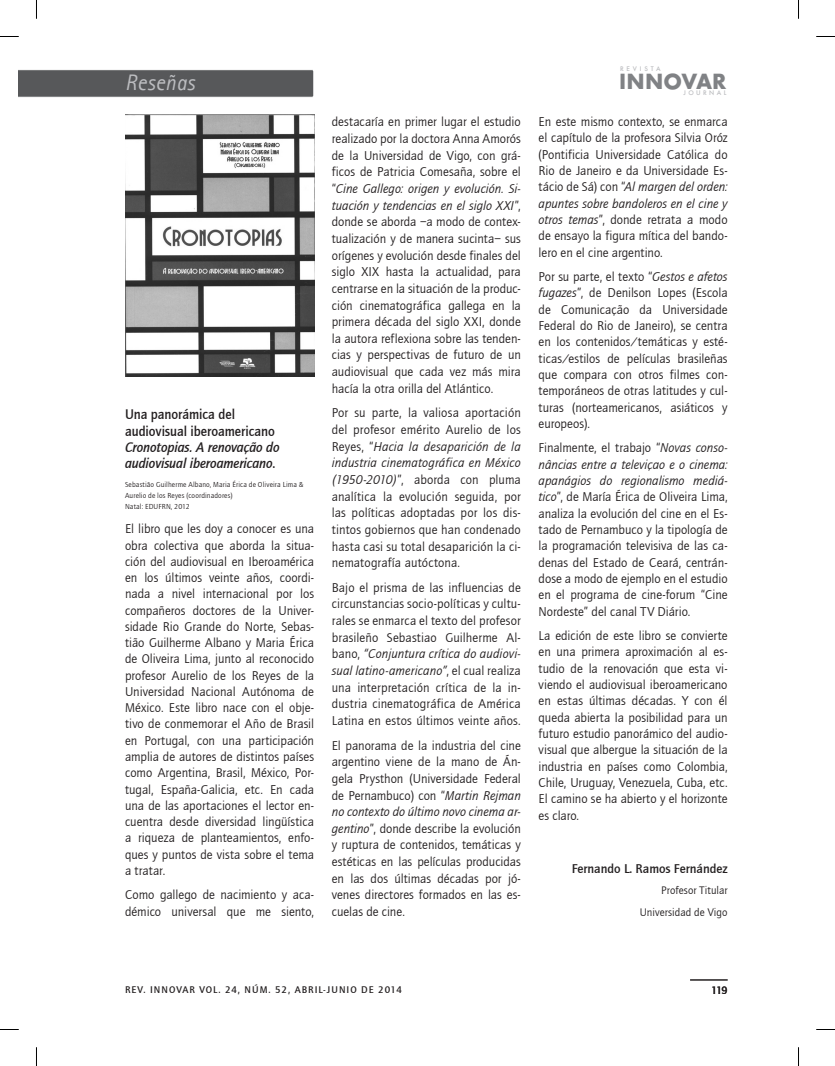
<style>
.page{position:relative;width:835px;height:1066px;background:#fff}
.page>*{position:absolute;margin:0;border:0;box-sizing:border-box;transform-origin:0 0}
.t1{font:700 22.75px "Futura TEE";letter-spacing:.005em;color:#808285}
._0_sección{font:italic 22.5px "Agfa Rotis Sans Serif";letter-spacing:.02em;color:#bcbdc0;scale:.95 1}
._9_titulo2{font:14.38px/16.2px "Quay Sans Md ITCTT Italic";letter-spacing:-.005em;color:#231f20;scale:.95 1}
._9_titulo2-2{font:14.38px/16.2px "Quay Sans Md ITCTT";letter-spacing:-.005em;color:#231f20;scale:.95 1}
._1_textoESPAÑOL{font:13.12px/16.6px "Quay Sans ITCTT Book";color:#231f20;text-align:justify}
._3_DatosAutor{font:13.12px "Quay Sans Md ITCTT";color:#231f20}
._1_textoESPAÑOL-2{font:11.25px "Quay Sans ITCTT Book";letter-spacing:.005em;color:#231f20}
._0_página{font:11.25px "Quay Sans Md ITCTT";color:#231f20}
.t2{font:10px "Quay Sans Md ITCTT";letter-spacing:.1em;color:#231f20}
._16_TABLAfuente{font:7.5px/11.2px "Quay Sans ITCTT Book";letter-spacing:.02em;color:#231f20}
.t3{font:500 6.88px "Futura TEE";letter-spacing:.36em;color:#bcbdc0}
.t4{font:500 6.88px "Futura TEE";letter-spacing:.4em;color:#bcbdc0}
.s1{font-family:"Quay Sans Md ITCTT"}
.s2{font-style:italic}
</style>
<div class="page">
<hr style="left:690px;top:979px;width:37px;height:1px;background:#231f20">
<img style="left:125px;top:114px;width:189px;height:262px">
<svg style="left:19px;top:70px;width:295px;height:27px;background:#5a5b5d"></svg>
<svg style="left:0;top:36px;width:19px;height:1px"></svg>
<svg style="left:816px;top:36px;width:19px;height:1px"></svg>
<svg style="left:36px;top:0;width:1px;height:19px"></svg>
<svg style="left:36px;top:1047px;width:1px;height:18px"></svg>
<svg style="left:798px;top:0;width:1px;height:19px"></svg>
<svg style="left:798px;top:1047px;width:1px;height:18px"></svg>
<p class="_0_sección" style="left:125px;top:69px;width:75px">Reseñas</p>
<p class="_9_titulo2-2" style="left:125px;top:406px;width:159px">Una panorámica del audiovisual iberoamericano</p>
<p class="_9_titulo2" style="left:125px;top:439px;width:164px">Cronotopias. A renovação do audiovisual iberoamericano<span class="s1">.</span></p>
<p class="_16_TABLAfuente" style="left:125px;top:478px;width:180px">Sebastião Guilherme Albano, Maria Érica de Oliveira Lima &amp;<br>Aurelio de los Reyes (coordinadores)</p>
<p class="_16_TABLAfuente" style="left:125px;top:501px;width:66px">Natal: EDUFRN, 2012</p>
<p class="_1_textoESPAÑOL" style="left:125px;top:521px;width:191px;line-height:16.2px">El libro que les doy a conocer es una obra colectiva que aborda la situa&shy;ción del audiovisual en Iberoamérica en los últimos veinte años, coordi&shy;nada a nivel internacional por los compañeros doctores de la Univer&shy;sidade Rio Grande do Norte, Sebas&shy;tião Guilherme Albano y Maria Érica de Oliveira Lima, junto al reconocido profesor Aurelio de los Reyes de la Universidad Nacional Autónoma de México. Este libro nace con el obje&shy;tivo de conmemorar el Año de Brasil en Portugal, con una participación amplia de autores de distintos países como Argentina, Brasil, México, Por&shy;tugal, España-Galicia, etc. En cada una de las aportaciones el lector en&shy;cuentra desde diversidad lingüística a riqueza de planteamientos, enfo&shy;ques y puntos de vista sobre el tema a tratar.</p>
<p class="_1_textoESPAÑOL" style="left:125px;top:886px;width:190px">Como gallego de nacimiento y aca&shy;démico universal que me siento,</p>
<p class="_1_textoESPAÑOL" style="left:332px;top:114px;width:191px">destacaría en primer lugar el estudio realizado por la doctora Anna Amorós de la Universidad de Vigo, con grá&shy;ficos de Patricia Comesaña, sobre el “<span class="s2">Cine Gallego: origen y evolución. Si&shy;tuación y tendencias en el siglo XXI</span>”, donde se aborda –a modo de contex&shy;tualización y de manera sucinta– sus orígenes y evolución desde finales del siglo XIX hasta la actualidad, para centrarse en la situación de la produc&shy;ción cinematográfica gallega en la primera década del siglo XXI, donde la autora reflexiona sobre las tenden&shy;cias y perspectivas de futuro de un audiovisual que cada vez más mira hacía la otra orilla del Atlántico.</p>
<p class="_1_textoESPAÑOL" style="left:332px;top:405px;width:190px">Por su parte, la valiosa aportación del profesor emérito Aurelio de los Reyes, “<span class="s2">Hacia la desaparición de la industria cinematográfica en México (1950-2010)</span>”, aborda con pluma analítica la evolución seguida, por las políticas adoptadas por los dis&shy;tintos gobiernos que han condenado hasta casi su total desaparición la ci&shy;nematografía autóctona.</p>
<p class="_1_textoESPAÑOL" style="left:332px;top:579px;width:190px">Bajo el prisma de las influencias de circunstancias socio-políticas y cultu&shy;rales se enmarca el texto del profesor brasileño Sebastiao Guilherme Al&shy;bano, <span class="s2">“Conjuntura crítica do audiovi&shy;sual latino-americano”</span>, el cual realiza una interpretación crítica de la in&shy;dustria cinematográfica de América Latina en estos últimos veinte años.</p>
<p class="_1_textoESPAÑOL" style="left:332px;top:736px;width:190px">El panorama de la industria del cine argentino viene de la mano de Án&shy;gela Prysthon (Universidade Federal de Pernambuco) con “<span class="s2">Martin Rejman no contexto do último novo cinema ar&shy;gentino</span>”, donde describe la evolución y ruptura de contenidos, temáticas y estéticas en las películas producidas en las dos últimas décadas por jó&shy;venes directores formados en las es&shy;cuelas de cine.</p>
<p class="t4" style="left:620px;top:65px;width:42px">REVISTA</p>
<h1 class="t1" style="left:619px;top:67px;width:109px">INNOVAR</h1>
<p class="t3" style="left:683px;top:88px;width:45px">JOURNAL</p>
<p class="_1_textoESPAÑOL" style="left:538px;top:114px;width:190px">En este mismo contexto, se enmarca el capítulo de la profesora Silvia Oróz (Pontificia Universidade Católica do Rio de Janeiro e da Universidade Es&shy;tácio de Sá) con “<span class="s2">Al margen del orden: apuntes sobre bandoleros en el cine y otros temas</span>”, donde retrata a modo de ensayo la figura mítica del bando&shy;lero en el cine argentino.</p>
<p class="_1_textoESPAÑOL" style="left:538px;top:268px;width:190px">Por su parte, el texto “<span class="s2">Gestos e afetos fugazes</span>”, de Denilson Lopes (Escola de Comunicação da Universidade Federal do Rio de Janeiro), se centra en los contenidos/temáticas y esté&shy;ticas/estilos de películas brasileñas que compara con otros filmes con&shy;temporáneos de otras latitudes y cul&shy;turas (norteamericanos, asiáticos y europeos).</p>
<p class="_1_textoESPAÑOL" style="left:538px;top:440px;width:191px">Finalmente, el trabajo “<span class="s2">Novas conso&shy;nâncias entre a televiçao e o cinema: apanágios do regionalismo mediá&shy;tico</span>”, de María Érica de Oliveira Lima, analiza la evolución del cine en el Es&shy;tado de Pernambuco y la tipología de la programación televisiva de las ca&shy;denas del Estado de Ceará, centrán&shy;dose a modo de ejemplo en el estudio en el programa de cine-forum “Cine Nordeste” del canal TV Diário.</p>
<p class="_1_textoESPAÑOL" style="left:538px;top:627px;width:191px">La edición de este libro se convierte en una primera aproximación al es&shy;tudio de la renovación que esta vi&shy;viendo el audiovisual iberoamericano en estas últimas décadas. Y con él queda abierta la posibilidad para un futuro estudio panorámico del audio&shy;visual que albergue la situación de la industria en países como Colombia, Chile, Uruguay, Venezuela, Cuba, etc.<br>El camino se ha abierto y el horizonte es claro.</p>
<p class="_3_DatosAutor" style="left:572px;top:860px;width:157px">Fernando L. Ramos Fernández</p>
<p class="_1_textoESPAÑOL-2" style="left:661px;top:884px;width:68px">Profesor Titular</p>
<p class="_1_textoESPAÑOL-2" style="left:640px;top:905px;width:89px">Universidad de Vigo</p>
<p class="t2" style="left:125px;top:983px;width:278px">REV. INNOVAR VOL. 24, NÚM. 52, ABRIL-JUNIO DE 2014</p>
<p class="_0_página" style="left:711px;top:983px;width:18px">119</p>
</div>
